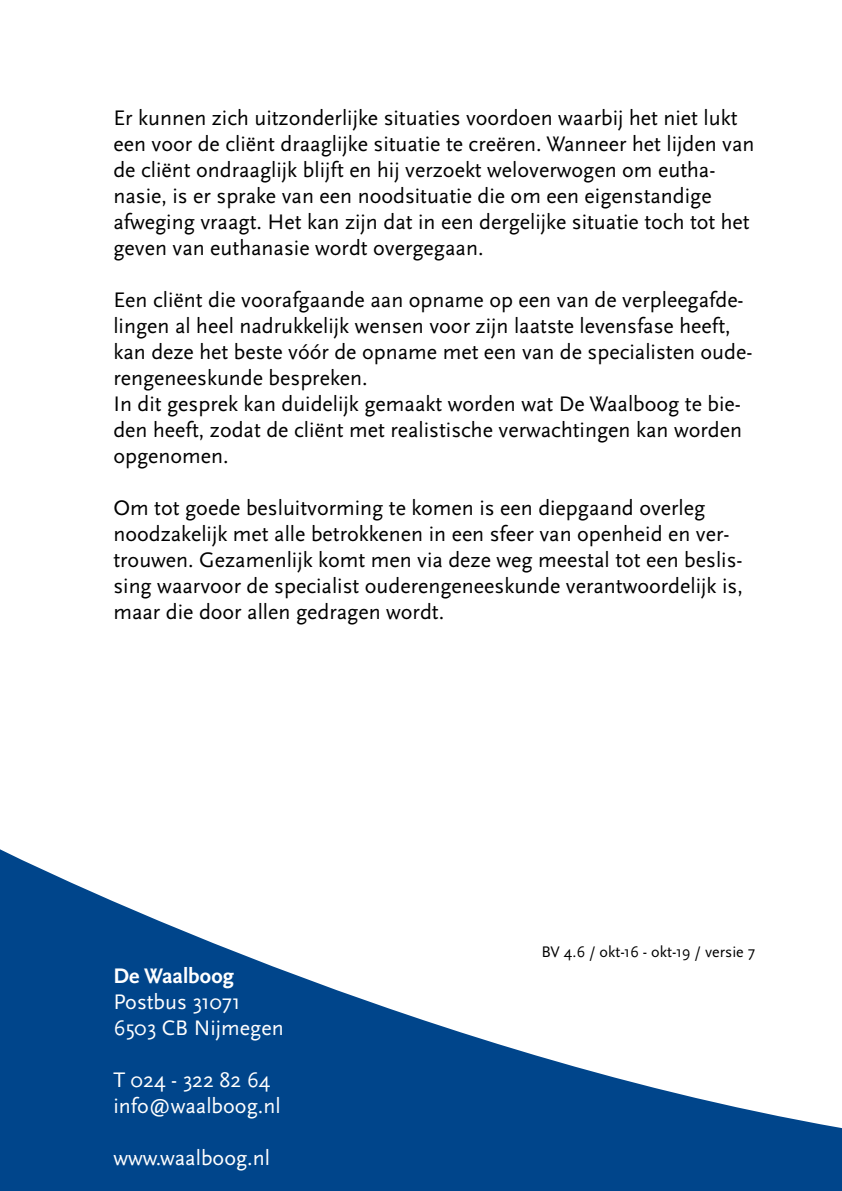
<style>
.page{position:relative;width:842px;height:1191px;background:#fff}
.page>*{position:absolute;margin:0;border:0;box-sizing:border-box;transform-origin:0 0}
.t1{font:22px/26px "Scala Sans Pro";color:#000}
.t2{font:22px/26px "Scala Sans Pro";color:#fff}
.t3{font:700 22px "Scala Sans Pro";color:#fff}
.t4{font:16px "Scala Sans Pro";color:#000}
</style>
<div class="page">
<svg style="left:0;top:849px;width:842px;height:342px;fill:#00458b"></svg>
<p class="t1" style="left:113px;top:105px;width:643px">Er kunnen zich uitzonderlijke situaties voordoen waarbij het niet lukt een voor de cliënt draaglijke situatie te creëren. Wanneer het lijden van de cliënt ondraaglijk blijft en hij verzoekt weloverwogen om eutha&shy;nasie, is er sprake van een noodsituatie die om een eigenstandige afweging vraagt. Het kan zijn dat in een dergelijke situatie toch tot het geven van euthanasie wordt overgegaan.</p>
<p class="t1" style="left:113px;top:287px;width:640px">Een cliënt die voorafgaande aan opname op een van de verpleegafde&shy;lingen al heel nadrukkelijk wensen voor zijn laatste levensfase heeft, kan deze het beste vóór de opname met een van de specialisten oude&shy;rengeneeskunde bespreken.<br>In dit gesprek kan duidelijk gemaakt worden wat De Waalboog te bie&shy;den heeft, zodat de cliënt met realistische verwachtingen kan worden opgenomen.</p>
<p class="t1" style="left:113px;top:495px;width:631px">Om tot goede besluitvorming te komen is een diepgaand overleg noodzakelijk met alle betrokkenen in een sfeer van openheid en ver&shy;trouwen. Gezamenlijk komt men via deze weg meestal tot een beslis&shy;sing waarvoor de specialist ouderengeneeskunde verantwoordelijk is, maar die door allen gedragen wordt.</p>
<p class="t3" style="left:113px;top:963px;width:122px">De Waalboog</p>
<p class="t2" style="left:113px;top:989px;width:172px">Postbus 31071<br>6503 CB Nijmegen</p>
<p class="t2" style="left:113px;top:1067px;width:169px">T 024 - 322 82 64 info@waalboog.nl</p>
<p class="t2" style="left:113px;top:1145px;width:158px">www.waalboog.nl</p>
<p class="t4" style="left:541px;top:942px;width:215px">BV 4.6 / okt-16 - okt-19 / versie 7</p>
</div>
